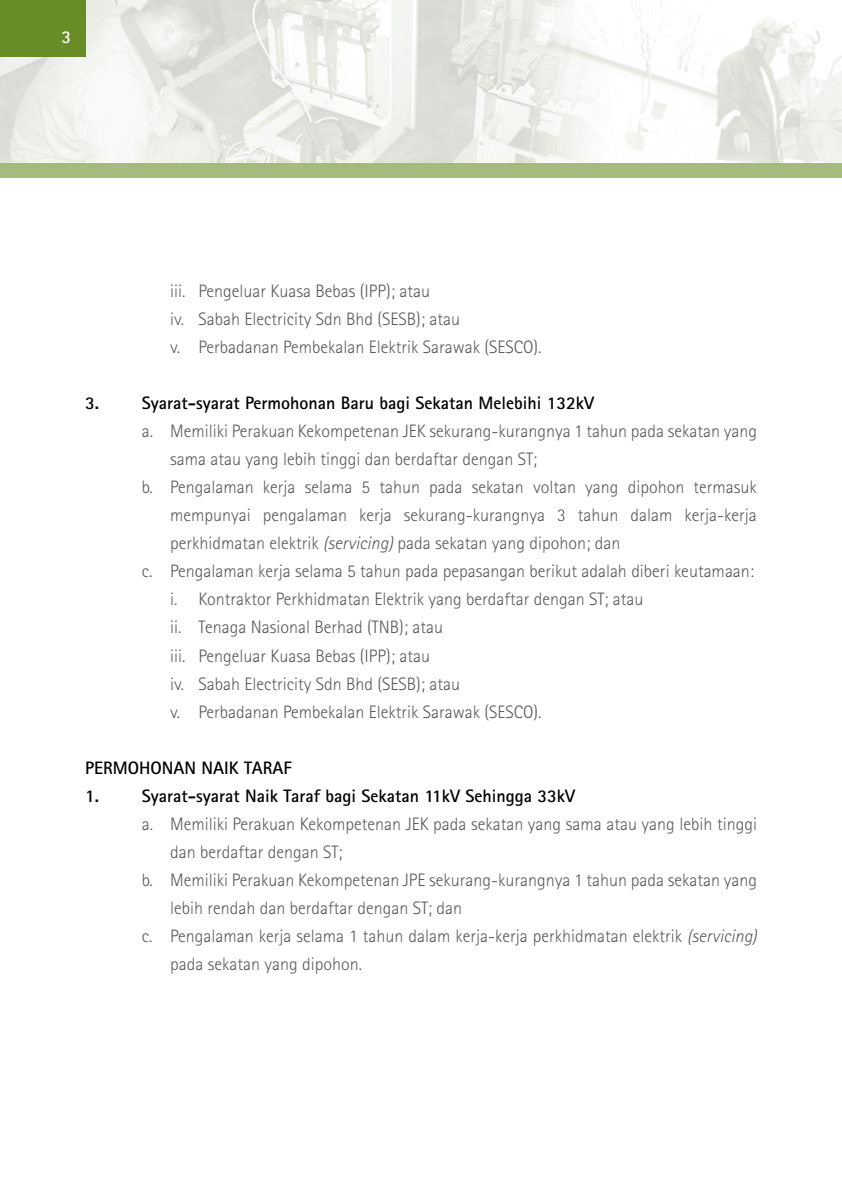
<style>
.page{position:relative;width:842px;height:1191px;background:#fff}
.page>*{position:absolute;margin:0;border:0;box-sizing:border-box;transform-origin:0 0}
.t1{font:300 18px/28px "Rotis Sans Serif";color:#58595b}
.t2{font:700 18px "Rotis Sans Serif";color:#000}
.t3{font:700 18px "Rotis Sans Serif";color:#fff}
.s1{font-style:italic}
</style>
<div class="page">
<img style="left:0;top:0;width:842px;height:163px">
<div style="left:0;top:163px;width:842px;height:14px;background:#a4bb7d"></div>
<div style="left:0;top:0;width:85px;height:57px;background:#688d26"></div>
<p class="t3" style="left:61px;top:25px;width:11px">3</p>
<p class="t1" style="left:170px;top:277px;width:373px">iii. Pengeluar Kuasa Bebas (IPP); atau<br>iv. Sabah Electricity Sdn Bhd (SESB); atau<br>v. Perbadanan Pembekalan Elektrik Sarawak (SESCO).</p>
<p class="t2" style="left:85px;top:392px;width:510px">3. Syarat-syarat Permohonan Baru bagi Sekatan Melebihi 132kV</p>
<p class="t1" style="left:142px;top:417px;width:617px">a. Memiliki Perakuan Kekompetenan JEK sekurang-kurangnya 1 tahun pada sekatan yang</p>
<p class="t1" style="left:170px;top:445px;width:368px">sama atau yang lebih tinggi dan berdaftar dengan ST;</p>
<p class="t1" style="left:142px;top:473px;width:617px">b. Pengalaman kerja selama 5 tahun pada sekatan voltan yang dipohon termasuk</p>
<p class="t1" style="left:170px;top:501px;width:588px">mempunyai pengalaman kerja sekurang-kurangnya 3 tahun dalam kerja-kerja</p>
<p class="t1" style="left:170px;top:529px;width:452px">perkhidmatan elektrik <span class="s1">(servicing)</span> pada sekatan yang dipohon; dan</p>
<p class="t1" style="left:142px;top:557px;width:614px">c. Pengalaman kerja selama 5 tahun pada pepasangan berikut adalah diberi keutamaan:</p>
<p class="t1" style="left:170px;top:585px;width:475px">i. Kontraktor Perkhidmatan Elektrik yang berdaftar dengan ST; atau</p>
<p class="t1" style="left:170px;top:613px;width:274px">ii. Tenaga Nasional Berhad (TNB); atau</p>
<p class="t1" style="left:170px;top:641px;width:261px">iii. Pengeluar Kuasa Bebas (IPP); atau</p>
<p class="t1" style="left:170px;top:669px;width:291px">iv. Sabah Electricity Sdn Bhd (SESB); atau</p>
<p class="t1" style="left:170px;top:697px;width:373px">v. Perbadanan Pembekalan Elektrik Sarawak (SESCO).</p>
<p class="t2" style="left:85px;top:756px;width:208px">PERMOHONAN NAIK TARAF</p>
<p class="t2" style="left:85px;top:784px;width:491px">1. Syarat-syarat Naik Taraf bagi Sekatan 11kV Sehingga 33kV</p>
<p class="t1" style="left:142px;top:809px;width:617px">a. Memiliki Perakuan Kekompetenan JEK pada sekatan yang sama atau yang lebih tinggi</p>
<p class="t1" style="left:170px;top:837px;width:174px">dan berdaftar dengan ST;</p>
<p class="t1" style="left:142px;top:865px;width:617px">b. Memiliki Perakuan Kekompetenan JPE sekurang-kurangnya 1 tahun pada sekatan yang</p>
<p class="t1" style="left:170px;top:893px;width:293px">lebih rendah dan berdaftar dengan ST; dan</p>
<p class="t1" style="left:142px;top:921px;width:617px">c. Pengalaman kerja selama 1 tahun dalam kerja-kerja perkhidmatan elektrik <span class="s1">(servicing)</span></p>
<p class="t1" style="left:170px;top:949px;width:193px">pada sekatan yang dipohon.</p>
</div>
